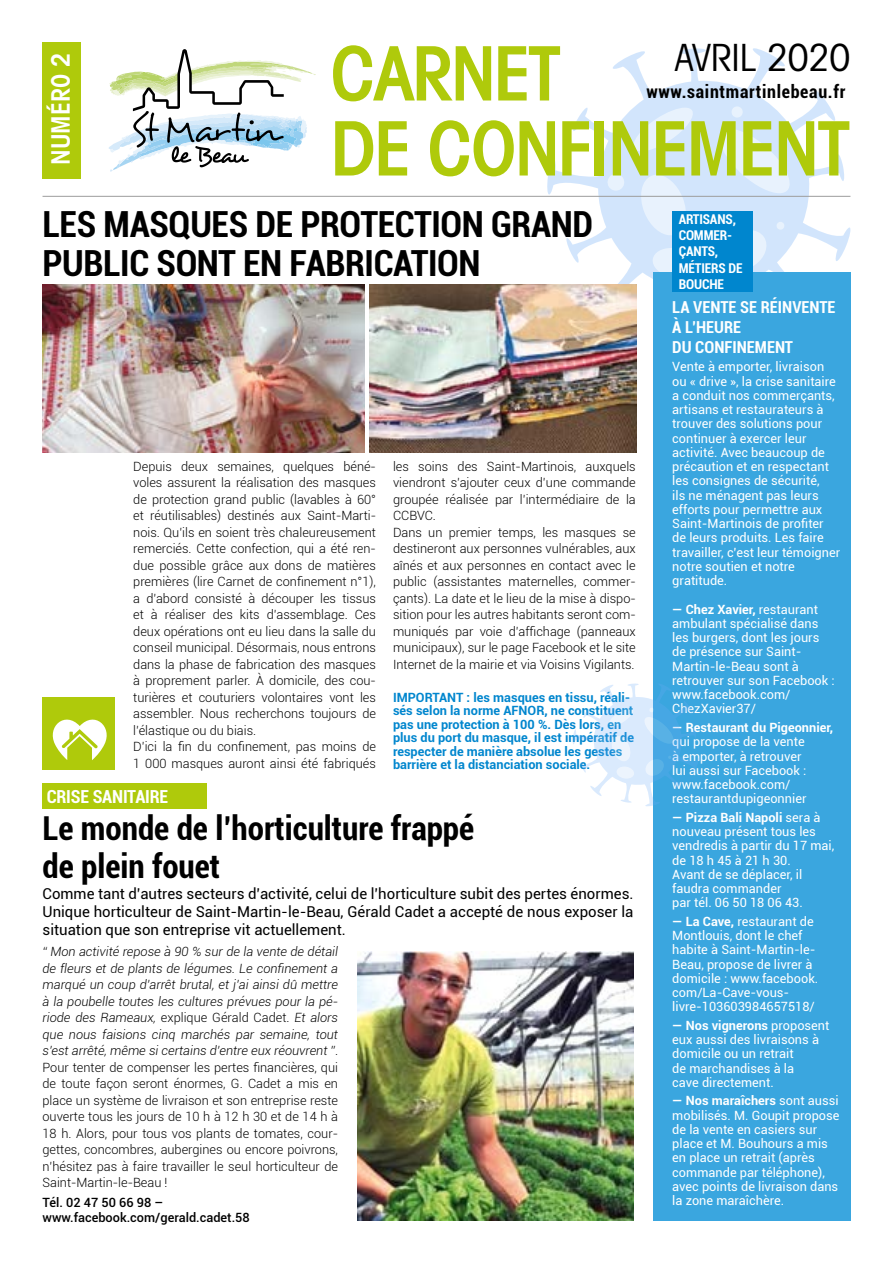
<style>
.page{position:relative;width:893px;height:1263px;background:#fff}
.page>*{position:absolute;margin:0;border:0;box-sizing:border-box;transform-origin:0 0}
.t1{font:600 condensed 75px/75px "Avant Garde";letter-spacing:-.03em;color:#afca0b}
.t2{font:condensed 37.5px "Avant Garde";color:#000}
.t3{font:700 condensed 36px/39px "Roboto";letter-spacing:-.01em;color:#000}
.t4{font:700 condensed 33px/37.5px "Roboto";color:#000}
.t5{font:600 condensed 25.5px "Avant Garde";color:#fff}
.t6{font:700 condensed 18px "Roboto";letter-spacing:.04em;color:#000}
.t7{font:700 condensed 18px "Roboto";letter-spacing:-.01em;color:#fff}
.t8{font:700 condensed 16.5px/19.8px "Roboto";color:#fff}
.t9{font:15px/18px "Roboto";color:#000;text-align:justify}
.t10{font:700 condensed 13.5px/16.2px "Roboto";letter-spacing:-.01em;color:#fff}
.t11{font:300 12.75px/16.5px "Roboto";color:#000}
.t12{font:12.75px/14.2px "Roboto";color:#fff}
.t13{font:700 12.75px/13.5px "Roboto";color:#0086ce}
.t14{font:500 12.75px/15.3px "Roboto";color:#000}
.t15{font:700 12.75px "Roboto";color:#fff}
.s1{font-style:italic}
.s2{font-weight:700}
</style>
<div class="page">
<svg style="left:547px;top:48px;width:304px;height:296px"></svg>
<svg style="left:776px;top:222px;width:9px;height:8px"></svg>
<svg style="left:731px;top:106px;width:12px;height:12px"></svg>
<svg style="left:630px;top:108px;width:66px;height:43px;background:#dcebfc"></svg>
<svg style="left:715px;top:129px;width:79px;height:64px;background:#dcebfc"></svg>
<svg style="left:606px;top:174px;width:19px;height:17px"></svg>
<svg style="left:638px;top:175px;width:51px;height:60px;background:#e0edfc"></svg>
<svg style="left:753px;top:230px;width:16px;height:40px"></svg>
<svg style="left:651px;top:248px;width:21px;height:29px"></svg>
<div style="left:43px;top:43px;width:38px;height:136px;background:#afca0b"></div>
<svg style="left:109px;top:49px;width:207px;height:123px"></svg>
<hr style="left:43px;top:196px;width:807px;height:1px;background:#9d9d9c">
<div style="left:43px;top:697px;width:72px;height:73px;background:#afca0b"></div>
<div style="left:653px;top:272px;width:197px;height:948px;background:#3aa6df"></div>
<div style="left:43px;top:783px;width:164px;height:25px;background:#afca0b"></div>
<div style="left:672px;top:211px;width:81px;height:81px;background:#0086ce"></div>
<img style="left:357px;top:952px;width:277px;height:268px">
<svg style="left:573px;top:683px;width:125px;height:123px"></svg>
<svg style="left:52px;top:719px;width:55px;height:41px"></svg>
<img style="left:369px;top:285px;width:267px;height:167px">
<img style="left:43px;top:285px;width:321px;height:167px">
<h3 class="t5" style="left:45px;top:165px;width:113px;rotate:-90deg">NUMÉR0 2</h3>
<h2 class="t2" style="left:675px;top:34px;width:177px">AVRIL 2020</h2>
<h1 class="t1" style="left:330px;top:35px;width:522px">CARNET<br>DE CONFINEMENT</h1>
<h3 class="t6" style="left:646px;top:79px;width:201px">www.saintmartinlebeau.fr</h3>
<h3 class="t3" style="left:43px;top:203px;width:552px">LES MASQUES DE PROTECTION GRAND<br>PUBLIC SONT EN FABRICATION</h3>
<p class="t11" style="left:133px;top:458px;width:244px">Depuis deux semaines, quelques béné&shy;voles assurent la réalisation des masques de protection grand public (lavables à 60° et réutilisables) destinés aux Saint-Marti&shy;nois. Qu’ils en soient très chaleureusement remerciés. Cette confection, qui a été ren&shy;due possible grâce aux dons de matières premières (lire Carnet de confinement n°1), a d’abord consisté à découper les tissus et à réaliser des kits d’assemblage. Ces deux opérations ont eu lieu dans la salle du conseil municipal. Désormais, nous entrons dans la phase de fabrication des masques à proprement parler. À domicile, des cou&shy;turières et couturiers volontaires vont les assembler. Nous recherchons toujours de l’élastique ou du biais.<br>D’ici la fin du confinement, pas moins de 1 000 masques auront ainsi été fabriqués</p>
<p class="t11" style="left:393px;top:458px;width:244px">les soins des Saint-Martinois, auxquels viendront s’ajouter ceux d’une commande groupée réalisée par l’intermédiaire de la CCBVC.<br>Dans un premier temps, les masques se destineront aux personnes vulnérables, aux aînés et aux personnes en contact avec le public (assistantes maternelles, commer&shy;çants). La date et le lieu de la mise à dispo&shy;sition pour les autres habitants seront com&shy;muniqués par voie d’affichage (panneaux municipaux), sur le page Facebook et le site Internet de la mairie et via Voisins Vigilants.</p>
<p class="t13" style="left:393px;top:690px;width:243px">IMPORTANT : les masques en tissu, réali&shy;sés selon la norme AFNOR, ne constituent pas une protection à 100 %. Dès lors, en plus du port du masque, il est impératif de respecter de manière absolue les gestes barrière et la distanciation sociale.</p>
<h3 class="t7" style="left:47px;top:783px;width:123px">CRISE SANITAIRE</h3>
<h3 class="t4" style="left:43px;top:808px;width:433px">Le monde de l’horticulture frappé de plein fouet</h3>
<p class="t9" style="left:43px;top:884px;width:592px">Comme tant d’autres secteurs d’activité, celui de l’horticulture subit des pertes énormes.<br>Unique horticulteur de Saint-Martin-le-Beau, Gérald Cadet a accepté de nous exposer la situation que son entreprise vit actuellement.</p>
<p class="t11" style="left:43px;top:943px;width:297px;text-align:justify"><span class="s1">“ Mon activité repose à 90 % sur de la vente de détail de fleurs et de plants de légumes. Le confinement a marqué un coup d’arrêt brutal, et j’ai ainsi dû mettre à la poubelle toutes les cultures prévues pour la pé&shy;riode des Rameaux,</span> explique Gérald Cadet. <span class="s1">Et alors que nous faisions cinq marchés par semaine, tout s’est arrêté, même si certains d’entre eux réouvrent ”</span>.<br>Pour tenter de compenser les pertes financières, qui de toute façon seront énormes, G. Cadet a mis en place un système de livraison et son entreprise reste ouverte tous les jours de 10 h à 12 h 30 et de 14 h à 18 h. Alors, pour tous vos plants de tomates, cour&shy;gettes, concombres, aubergines ou encore poivrons, n’hésitez pas à faire travailler le seul horticulteur de Saint-Martin-le-Beau !</p>
<p class="t14" style="left:43px;top:1194px;width:209px">Tél. 02 47 50 66 98 – www.facebook.com/gerald.cadet.58</p>
<p class="t10" style="left:679px;top:210px;width:66px">ARTISANS,<br>COMMER-<br>ÇANTS,<br>MÉTIERS DE<br>BOUCHE</p>
<p class="t8" style="left:672px;top:297px;width:165px">LA VENTE SE RÉINVENTE<br>À L’HEURE<br>DU CONFINEMENT</p>
<p class="t12" style="left:672px;top:359px;width:169px">Vente à emporter, livraison ou « drive », la crise sanitaire a conduit nos commerçants, artisans et restaurateurs à trouver des solutions pour continuer à exercer leur activité. Avec beaucoup de précaution et en respectant les consignes de sécurité,<br>ils ne ménagent pas leurs efforts pour permettre aux<br>Saint-Martinois de profiter de leurs produits. Les faire travailler, c’est leur témoigner notre soutien et notre gratitude.</p>
<p class="t12" style="left:672px;top:601px;width:164px"><span class="s2">— Chez Xavier,</span> restaurant ambulant spécialisé dans les burgers, dont les jours de présence sur Saint-<br>Martin-le-Beau sont à retrouver sur son Facebook : www.facebook.com/<br>ChezXavier37/</p>
<p class="t15" style="left:672px;top:718px;width:162px">— Restaurant du Pigeonnier,</p>
<p class="t12" style="left:672px;top:734px;width:136px">qui propose de la vente à emporter, à retrouver lui aussi sur Facebook : www.facebook.com/ restaurantdupigeonnier</p>
<p class="t12" style="left:672px;top:810px;width:164px"><span class="s2">— Pizza Bali Napoli</span> sera à nouveau présent tous les vendredis à partir du 17 mai, de 18 h 45 à 21 h 30.<br>Avant de se déplacer, il faudra commander<br>par tél. 06 50 18 06 43.</p>
<p class="t12" style="left:672px;top:914px;width:147px"><span class="s2">— La Cave,</span> restaurant de<br>Montlouis, dont le chef habite à Saint-Martin-le-<br>Beau, propose de livrer à domicile : www.facebook. com/La-Cave-vous&shy;livre-103603984657518/</p>
<p class="t12" style="left:672px;top:1018px;width:159px"><span class="s2">— Nos vignerons</span> proposent eux aussi des livraisons à domicile ou un retrait<br>de marchandises à la<br>cave directement.</p>
<p class="t12" style="left:672px;top:1093px;width:169px"><span class="s2">— Nos maraîchers</span> sont aussi mobilisés. M. Goupit propose de la vente en casiers sur place et M. Bouhours a mis en place un retrait (après commande par téléphone), avec points de livraison dans la zone maraîchère.</p>
</div>
